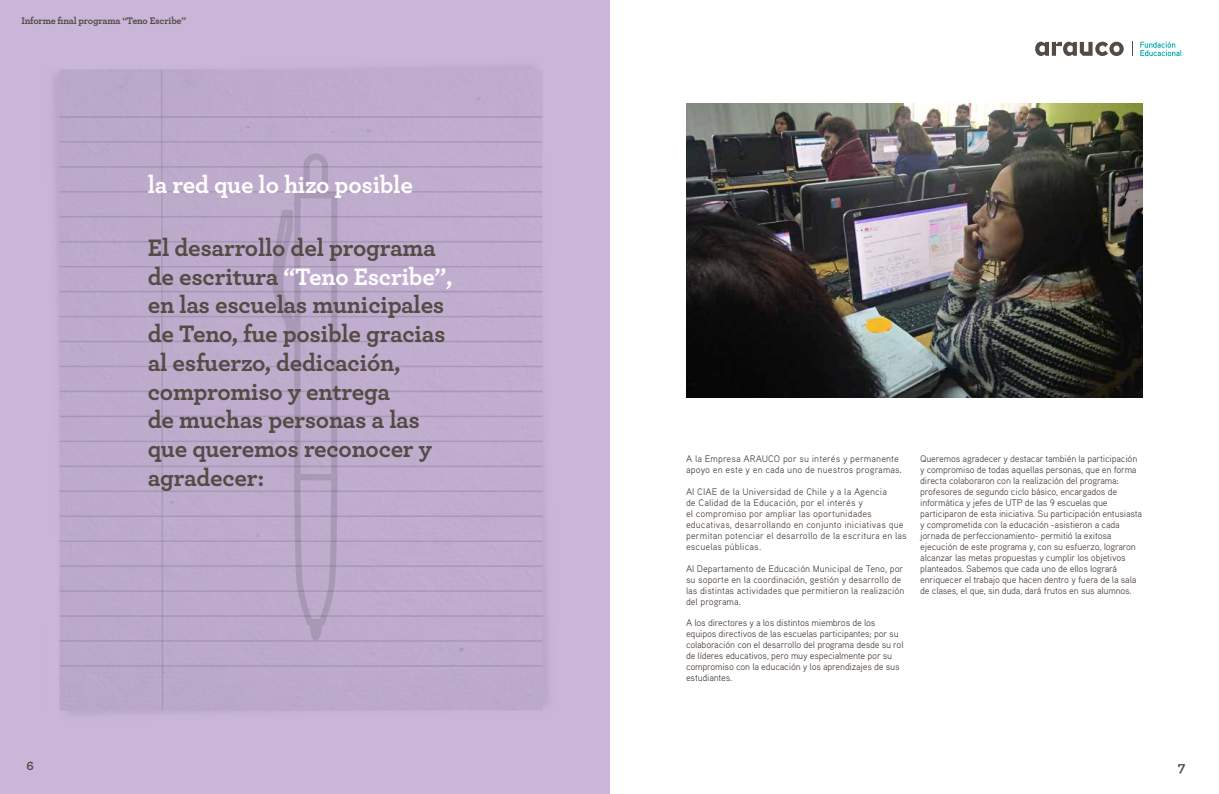
<style>
.page{position:relative;width:1219px;height:794px;background:#fff}
.page>*{position:absolute;margin:0;border:0;box-sizing:border-box;transform-origin:0 0}
.t1{font:700 25px/28.8px "Archer";letter-spacing:-.01em;color:#544b45}
.t2{font:700 25px "Archer";letter-spacing:-.01em;color:#fff}
.t3{font:700 15px "Archer";color:#544b45}
.t4{font:700 13px "Archer";color:#544b45}
.t5{font:700 10px "Archer";letter-spacing:-.02em;color:#544b45}
.t6{font:9.5px/10.9px "Aaux Pro OT";letter-spacing:-.02em;color:#544b45}
.t7{font:9.5px/10.9px "Aaux Pro OT";letter-spacing:.01em;color:#544b45}
.t8{font:9.5px/10.9px "Aaux Pro OT";color:#544b45}
.s1{color:#fff}
</style>
<div class="page">
<div style="left:0;top:0;width:609px;height:794px;background:#cab6d9"></div>
<img style="left:54px;top:66px;width:494px;height:648px">
<svg style="left:272px;top:152px;width:66px;height:489px"></svg>
<img style="left:686px;top:103px;width:456px;height:294px">
<svg style="left:1035px;top:42px;width:89px;height:14px"></svg>
<svg style="left:1140px;top:41px;width:41px;height:15px"></svg>
<svg style="left:1132px;top:42px;width:1px;height:14px"></svg>
<p class="t5" style="left:22px;top:12px;width:166px">Informe final programa “Teno Escribe”</p>
<h1 class="t2" style="left:148px;top:165px;width:267px">la red que lo hizo posible</h1>
<h1 class="t1" style="left:148px;top:231px;width:306px">El desarrollo del programa de escritura <span class="s1">“Teno Escribe”, </span>en las escuelas municipales de Teno, fue posible gracias al esfuerzo, dedicación, compromiso y entrega<br>de muchas personas a las que queremos reconocer y agradecer:</h1>
<p class="t7" style="left:686px;top:453px;width:218px">A la Empresa ARAUCO por su interés y permanente apoyo en este y en cada uno de nuestros programas.</p>
<p class="t7" style="left:686px;top:486px;width:222px">Al CIAE de la Universidad de Chile y a la Agencia<br>de Calidad de la Educación, por el interés y<br>el compromiso por ampliar las oportunidades educativas, desarrollando en conjunto iniciativas que permitan potenciar el desarrollo de la escritura en las escuelas públicas.</p>
<p class="t8" style="left:686px;top:563px;width:220px">Al Departamento de Educación Municipal de Teno, por su soporte en la coordinación, gestión y desarrollo de las distintas actividades que permitieron la realización del programa.</p>
<p class="t6" style="left:686px;top:617px;width:219px">A los directores y a los distintos miembros de los equipos directivos de las escuelas participantes; por su colaboración con el desarrollo del programa desde su rol de líderes educativos, pero muy especialmente por su compromiso con la educación y los aprendizajes de sus estudiantes.</p>
<p class="t6" style="left:920px;top:453px;width:223px">Queremos agradecer y destacar también la participación y compromiso de todas aquellas personas, que en forma directa colaboraron con la realización del programa: profesores de segundo ciclo básico, encargados de informática y jefes de UTP de las 9 escuelas que participaron de esta iniciativa. Su participación entusiasta y comprometida con la educación -asistieron a cada jornada de perfeccionamiento- permitió la exitosa ejecución de este programa y, con su esfuerzo, lograron alcanzar las metas propuestas y cumplir los objetivos planteados. Sabemos que cada uno de ellos logrará enriquecer el trabajo que hacen dentro y fuera de la sala de clases, el que, sin duda, dará frutos en sus alumnos.</p>
<h3 class="t4" style="left:26px;top:755px;width:9px">6</h3>
<h2 class="t3" style="left:1178px;top:755px;width:9px">7</h2>
</div>
